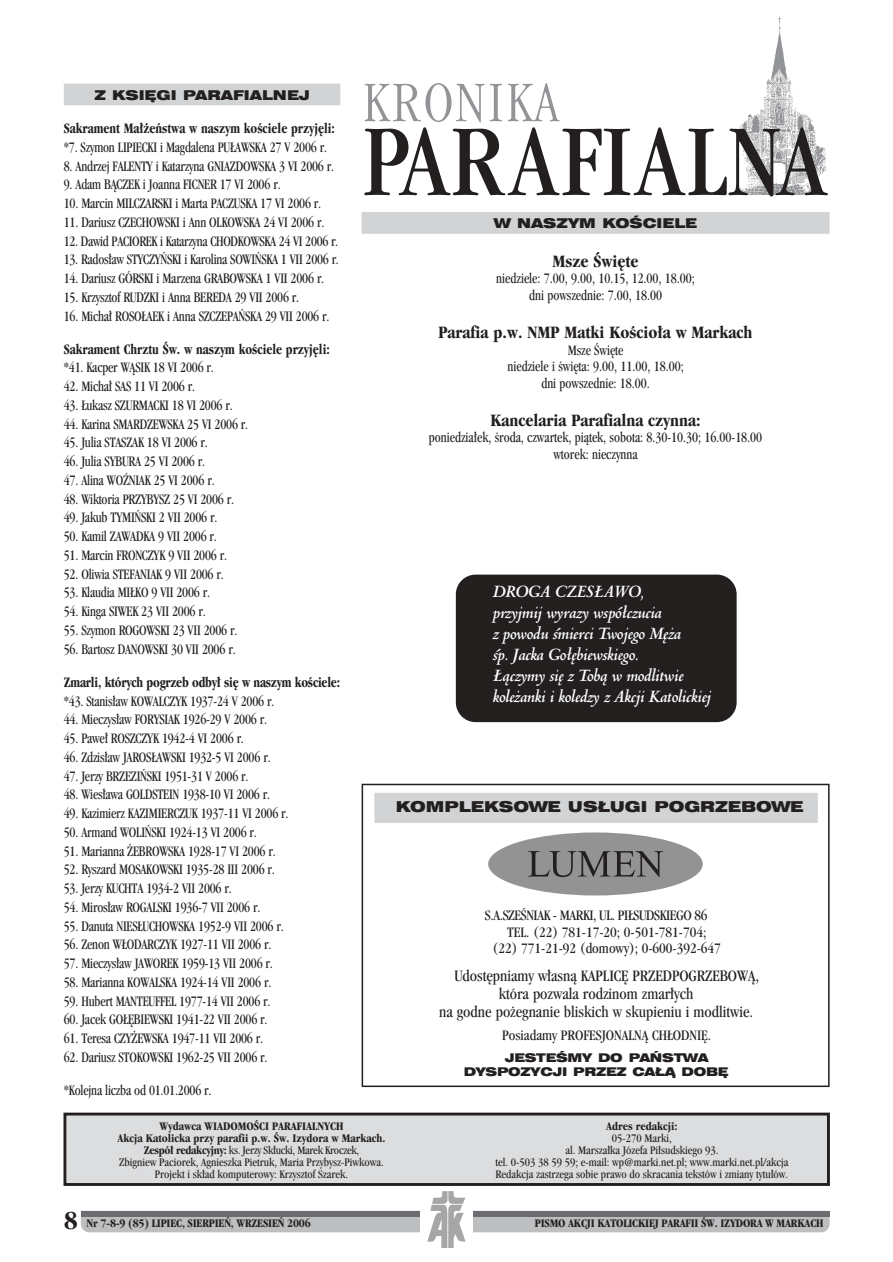
<style>
.page{position:relative;width:893px;height:1262px;background:#fff}
.page>*{position:absolute;margin:0;border:0;box-sizing:border-box;transform-origin:0 0}
.t1{font:condensed 105px "Pgaramond";letter-spacing:.02em;color:#231f1f}
.t2{font:300 condensed 59.25px "Pgaramond";letter-spacing:.04em;color:#939497}
.t3{font:700 condensed 27px "Pgaramond";color:#231f1f}
.t4{font:italic 700 18.75px/21px "Venetian 301 PL";letter-spacing:-.025em;color:#fff}
.t5{font:700 condensed 18px "Pgaramond";color:#231f1f}
.t6{font:condensed 16.5px "Pgaramond";color:#231f1f}
.t7{font:condensed 15px/16.5px "Pgaramond";letter-spacing:-.015em;color:#231f1f;text-align:center;scale:.9 1}
.t8{font:condensed 15px "Pgaramond";letter-spacing:-.015em;color:#231f1f}
.t9{font:700 condensed 15px "Pgaramond";color:#231f1f;scale:.9 1}
.t10{font:900 expanded 15px "Swiss 721 PL";color:#231f1f}
.t11{font:900 expanded 13.5px "Swiss 721 PL";color:#231f1f}
.t12{font:condensed 12px/12px "Pgaramond";color:#231f1f;text-align:center}
.t13{font:700 condensed 12px "Pgaramond";letter-spacing:-.015em;color:#231f1f}
.t14{font:900 expanded 12px/13.5px "Swiss 721 PL";letter-spacing:-.02em;color:#231f1f}
.s1{font-weight:700}
</style>
<div class="page">
<div style="left:456px;top:574px;width:280px;height:148px;background:#231f1f;border-radius:20px"></div>
<img style="left:735px;top:15px;width:92px;height:180px">
<svg style="left:64px;top:1112px;width:765px;height:73px;background:#cfcfd1"></svg>
<svg style="left:81px;top:1191px;width:748px;height:56px"></svg>
<div style="left:361px;top:212px;width:468px;height:22px;background:#d1d3d5"></div>
<div style="left:64px;top:84px;width:276px;height:21px;background:#d1d3d5"></div>
<div style="left:361px;top:783px;width:468px;height:304px;border:2px solid #231f1f"></div>
<div style="left:374px;top:793px;width:443px;height:30px;background:#d1d3d5"></div>
<div style="left:488px;top:832px;width:214px;height:63px;background:#939393;border-radius:50%"></div>
<svg style="left:528px;top:851px;width:135px;height:26px"></svg>
<p class="t11" style="left:94px;top:90px;width:217px">Z KSI¢GI PARAFIALNEJ</p>
<p class="t9" style="left:64px;top:124px;width:303px">Sakrament Ma∏˝eƒstwa w naszym koÊciele przyj´li:</p>
<p class="t7" style="left:64px;top:141px;width:294px">*7. Szymon LIPIECKI i Magdalena PU¸AWSKA 27 V 2006 r.</p>
<p class="t7" style="left:64px;top:159px;width:302px">8. Andrzej FALENTY i Katarzyna GNIAZDOWSKA 3 VI 2006 r.</p>
<p class="t7" style="left:64px;top:178px;width:242px">9. Adam BÑCZEK i Joanna FICNER 17 VI 2006 r.</p>
<p class="t7" style="left:64px;top:197px;width:287px">10. Marcin MILCZARSKI i Marta PACZUSKA 17 VI 2006 r.</p>
<p class="t7" style="left:64px;top:216px;width:291px">11. Dariusz CZECHOWSKI i Ann OLKOWSKA 24 VI 2006 r.</p>
<p class="t7" style="left:64px;top:234px;width:306px">12. Dawid PACIOREK i Katarzyna CHODKOWSKA 24 VI 2006 r.</p>
<p class="t7" style="left:64px;top:253px;width:307px">13. Rados∏aw STYCZY¡SKI i Karolina SOWI¡SKA 1 VII 2006 r.</p>
<p class="t7" style="left:64px;top:272px;width:291px">14. Dariusz GÓRSKI i Marzena GRABOWSKA 1 VII 2006 r.</p>
<p class="t7" style="left:64px;top:291px;width:263px">15. Krzysztof RUDZKI i Anna BEREDA 29 VII 2006 r.</p>
<p class="t7" style="left:64px;top:309px;width:297px">16. Micha∏ ROSO¸AEK i Anna SZCZEPA¡SKA 29 VII 2006 r.</p>
<p class="t9" style="left:64px;top:344px;width:297px">Sakrament Chrztu Âw. w naszym koÊciele przyj´li:</p>
<p class="t7" style="left:64px;top:361px;width:168px">*41. Kacper WÑSIK 18 VI 2006 r.</p>
<p class="t7" style="left:64px;top:380px;width:147px">42. Micha∏ SAS 11 VI 2006 r.</p>
<p class="t7" style="left:64px;top:399px;width:189px">43. ¸ukasz SZURMACKI 18 VI 2006 r.</p>
<p class="t7" style="left:64px;top:417px;width:206px">44. Karina SMARDZEWSKA 25 VI 2006 r.</p>
<p class="t7" style="left:64px;top:436px;width:162px">45. Julia STASZAK 18 VI 2006 r.</p>
<p class="t7" style="left:64px;top:455px;width:158px">46. Julia SYBURA 25 VI 2006 r.</p>
<p class="t7" style="left:64px;top:474px;width:169px">47. Alina WOèNIAK 25 VI 2006 r.</p>
<p class="t7" style="left:64px;top:492px;width:191px">48. Wiktoria PRZYBYSZ 25 VI 2006 r.</p>
<p class="t7" style="left:64px;top:511px;width:172px">49. Jakub TYMI¡SKI 2 VII 2006 r.</p>
<p class="t7" style="left:64px;top:530px;width:172px">50. Kamil ZAWADKA 9 VII 2006 r.</p>
<p class="t7" style="left:64px;top:549px;width:183px">51. Marcin FRONCZYK 9 VII 2006 r.</p>
<p class="t7" style="left:64px;top:567px;width:179px">52. Oliwia STEFANIAK 9 VII 2006 r.</p>
<p class="t7" style="left:64px;top:586px;width:164px">53. Klaudia MI¸KO 9 VII 2006 r.</p>
<p class="t7" style="left:64px;top:605px;width:159px">54. Kinga SIWEK 23 VII 2006 r.</p>
<p class="t7" style="left:64px;top:624px;width:194px">55. Szymon ROGOWSKI 23 VII 2006 r.</p>
<p class="t7" style="left:64px;top:642px;width:192px">56. Bartosz DANOWSKI 30 VII 2006 r.</p>
<p class="t9" style="left:64px;top:677px;width:308px">Zmarli, których pogrzeb odby∏ si´ w naszym koÊciele:</p>
<p class="t7" style="left:64px;top:694px;width:235px">*43. Stanis∏aw KOWALCZYK 1937-24 V 2006 r.</p>
<p class="t7" style="left:64px;top:713px;width:227px">44. Mieczys∏aw FORYSIAK 1926-29 V 2006 r.</p>
<p class="t7" style="left:64px;top:732px;width:202px">45. Pawe∏ ROSZCZYK 1942-4 VI 2006 r.</p>
<p class="t7" style="left:64px;top:750px;width:231px">46. Zdzis∏aw JAROS¸AWSKI 1932-5 VI 2006 r.</p>
<p class="t7" style="left:64px;top:769px;width:207px">47. Jerzy BRZEZI¡SKI 1951-31 V 2006 r.</p>
<p class="t7" style="left:64px;top:788px;width:231px">48. Wies∏awa GOLDSTEIN 1938-10 VI 2006 r.</p>
<p class="t7" style="left:64px;top:807px;width:251px">49. Kazimierz KAZIMIERCZUK 1937-11 VI 2006 r.</p>
<p class="t7" style="left:64px;top:825px;width:216px">50. Armand WOLI¡SKI 1924-13 VI 2006 r.</p>
<p class="t7" style="left:64px;top:844px;width:237px">51. Marianna ˚EBROWSKA 1928-17 VI 2006 r.</p>
<p class="t7" style="left:64px;top:863px;width:236px">52. Ryszard MOSAKOWSKI 1935-28 III 2006 r.</p>
<p class="t7" style="left:64px;top:882px;width:188px">53. Jerzy KUCHTA 1934-2 VII 2006 r.</p>
<p class="t7" style="left:64px;top:900px;width:220px">54. Miros∏aw ROGALSKI 1936-7 VII 2006 r.</p>
<p class="t7" style="left:64px;top:919px;width:246px">55. Danuta NIES¸UCHOWSKA 1952-9 VII 2006 r.</p>
<p class="t7" style="left:64px;top:938px;width:232px">56. Zenon W¸ODARCZYK 1927-11 VII 2006 r.</p>
<p class="t7" style="left:64px;top:957px;width:234px">57. Mieczys∏aw JAWOREK 1959-13 VII 2006 r.</p>
<p class="t7" style="left:64px;top:975px;width:232px">58. Marianna KOWALSKA 1924-14 VII 2006 r.</p>
<p class="t7" style="left:64px;top:994px;width:231px">59. Hubert MANTEUFFEL 1977-14 VII 2006 r.</p>
<p class="t7" style="left:64px;top:1013px;width:228px">60. Jacek GO¸¢BIEWSKI 1941-22 VII 2006 r.</p>
<p class="t7" style="left:64px;top:1032px;width:223px">61. Teresa CZY˚EWSKA 1947-11 VII 2006 r.</p>
<p class="t7" style="left:64px;top:1050px;width:228px">62. Dariusz STOKOWSKI 1962-25 VII 2006 r.</p>
<p class="t7" style="left:64px;top:1083px;width:166px">*Kolejna liczba od 01.01.2006 r.</p>
<h2 class="t2" style="left:363px;top:85px;width:196px">KRONIKA</h2>
<h1 class="t1" style="left:363px;top:131px;width:463px">PARAFIALNA</h1>
<p class="t11" style="left:494px;top:219px;width:204px">W NASZYM KOÂCIELE</p>
<p class="t5" style="left:552px;top:256px;width:87px">Msze Âwi´te</p>
<p class="t7" style="left:496px;top:272px;width:222px">niedziele: 7.00, 9.00, 10.15, 12.00, 18.00; dni powszednie: 7.00, 18.00</p>
<p class="t5" style="left:438px;top:327px;width:315px">Parafia p.w. NMP Matki KoÊcio∏a w Markach</p>
<p class="t7" style="left:507px;top:343px;width:197px">Msze Âwi´te<br>niedziele i Êwi´ta: 9.00, 11.00, 18.00; dni powszednie: 18.00.</p>
<p class="t5" style="left:490px;top:415px;width:212px">Kancelaria Parafialna czynna:</p>
<p class="t7" style="left:429px;top:431px;width:372px">poniedzia∏ek, Êroda, czwartek, piàtek, sobota: 8.30-10.30; 16.00-18.00 wtorek: nieczynna</p>
<p class="t4" style="left:493px;top:581px;width:220px">DROGA CZES¸AWO,<br>przyjmij wyrazy wspó∏czucia<br>z powodu Êmierci Twojego M´˝a<br>Êp. Jacka Go∏´biewskiego.<br>¸àczymy si´ z Tobà w modlitwie kole˝anki i koledzy z Akcji Katolickiej</p>
<p class="t10" style="left:396px;top:801px;width:409px">KOMPLEKSOWE US¸UGI POGRZEBOWE</p>
<p class="t8" style="left:485px;top:911px;width:224px">S.A.SZEÂNIAK - MARKI, UL. PI¸SUDSKIEGO 86</p>
<p class="t8" style="left:507px;top:927px;width:201px">TEL. (22) 781-17-20; 0-501-781-704;</p>
<p class="t8" style="left:492px;top:944px;width:230px">(22) 771-21-92 (domowy); 0-600-392-647</p>
<p class="t6" style="left:454px;top:970px;width:306px">Udost´pniamy w∏asnà KAPLIC¢ PRZEDPOGRZEBOWÑ,</p>
<p class="t6" style="left:498px;top:988px;width:196px">która pozwala rodzinom zmar∏ych</p>
<p class="t6" style="left:439px;top:1006px;width:315px">na godne po˝egnanie bliskich w skupieniu i modlitwie.</p>
<p class="t8" style="left:502px;top:1030px;width:210px">Posiadamy PROFESJONALNÑ CH¸ODNI¢.</p>
<p class="t14" style="left:463px;top:1052px;width:266px;text-indent:41px">JESTEÂMY DO PA¡STWA<br>DYSPOZYCJI PRZEZ CA¸Ñ DOB¢</p>
<p class="t12" style="left:117px;top:1122px;width:269px"><span class="s1">Wydawca WIADOMOÂCI PARAFIALNYCH<br>Akcja Katolicka przy parafii p.w. Âw. Izydora w Markach.<br>Zespó∏ redakcyjny:</span> ks. Jerzy Sk∏ucki, Marek Kroczek,<br>Zbigniew Paciorek, Agnieszka Pietruk, Maria Przybysz-Piwkowa.<br>Projekt i sk∏ad komputerowy: Krzysztof Szarek.</p>
<p class="t13" style="left:606px;top:1123px;width:73px">Adres redakcji:</p>
<p class="t12" style="left:495px;top:1134px;width:294px">05-270 Marki,<br>al. Marsza∏ka Józefa Pi∏sudskiego 93.<br>tel. 0-503 38 59 59; e-mail: wp@marki.net.pl; www.marki.net.pl/akcja Redakcja zastrzega sobie prawo do skracania tekstów i zmiany tytu∏ów.</p>
<h3 class="t3" style="left:64px;top:1212px;width:15px">8</h3>
<p class="t13" style="left:87px;top:1219px;width:226px">Nr 7-8-9 (85) LIPIEC, SIERPIE¡, WRZESIE¡ 2006</p>
<p class="t13" style="left:535px;top:1219px;width:290px">PISMO AKCJI KATOLICKIEJ PARAFII ÂW. IZYDORA W MARKACH</p>
</div>
